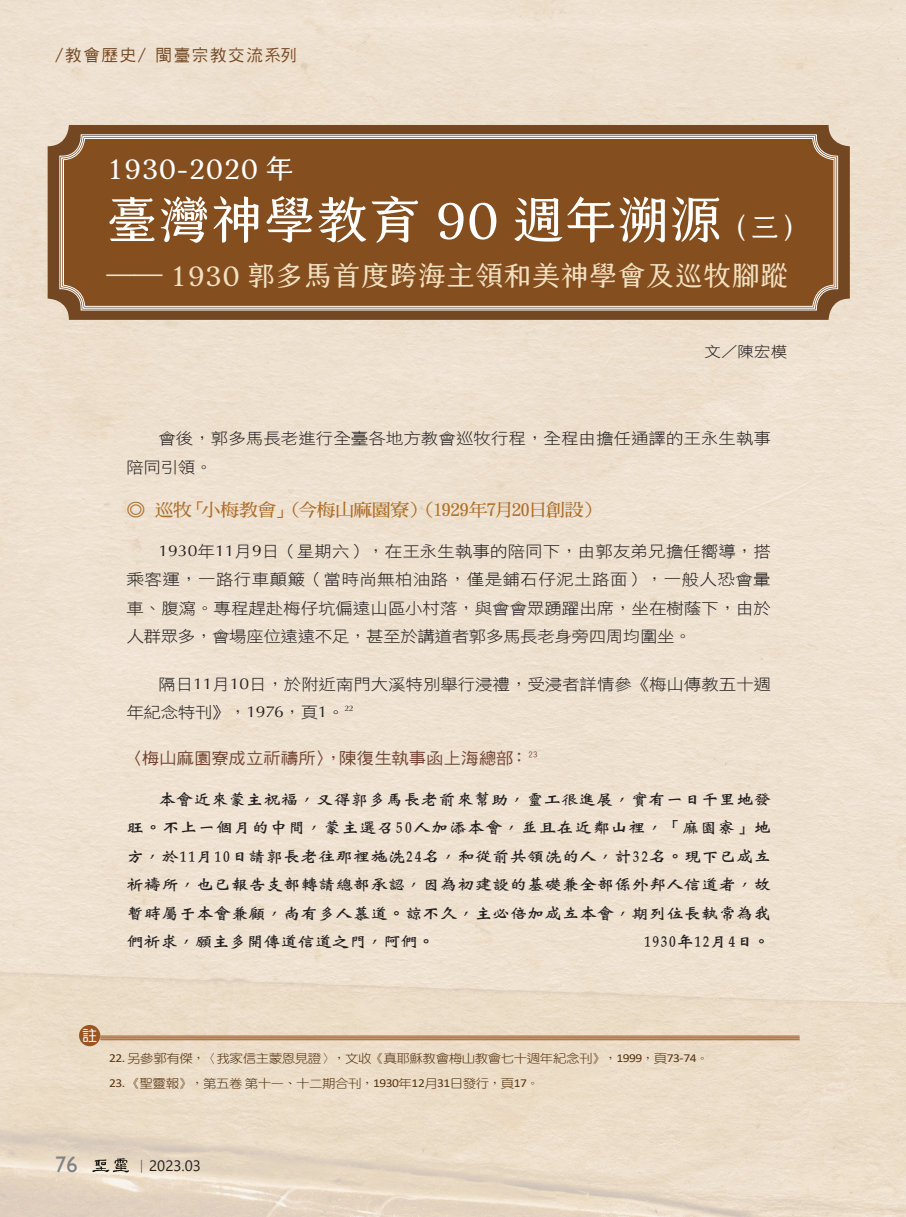
<style>
.page{position:relative;width:906px;height:1217px;background:#fff}
.page>*{position:absolute;margin:0;border:0;box-sizing:border-box;transform-origin:0 0}
.題目_凝書體{font:51px "creamfont 2.2 Regular";color:#fff}
.題目_凝書體-2{font:27.6px "creamfont 2.2 Regular";color:#f1e0c1}
.題目_凝書體-3{font:27.6px "creamfont 2.2 Regular";color:#fff}
.t1{font:22.5px "Gill Sans";color:#808285}
.中標{font:17.55px "DF Ming W7 WIN BF";letter-spacing:-.03em;color:#ad6d27;scale:1.08 1}
.專欄{font:16.5px "DF Hei W5 WIN BF";letter-spacing:.1em;color:#734721}
.小標{font:16.2px "DF Hei W5 WIN BF";letter-spacing:-.005em;color:#714230;scale:1.08 1}
.t2{font:15.75px/28.5px "DF Hei W3 WIN BF";letter-spacing:-.01em;color:#231f20;scale:1.11 1}
.t3{font:15.75px/28.5px "DF Wei Bei W7 WIN BF";letter-spacing:-.01em;color:#231f20;text-align:justify;scale:1.11 1}
.t4{font:15px "Segoe UI";color:#231f20}
.註{font:15px "DF Yuan W5 WIN BF";color:#fff}
.作者{font:14.85px "DF Hei W3 WIN BF";color:#231f20;scale:1.11 1}
.註-歷史{font:12.15px "DF Yuan W3 WIN BF";letter-spacing:-.035em;color:#573410;scale:1.11 1}
.s1{font-size:27.6px}
.s2{font-family:"Optima"}
.s3{font-family:"Calibri"}
.s4{font-family:"P Ming Li U"}
.s5{font-family:"Adobe Ming Std";font-weight:300}
</style>
<div class="page">
<img style="left:0;top:0;width:906px;height:1216px">
<hr style="left:100px;top:1035px;width:699px;height:1px;background:#995524">
<hr style="left:100px;top:1037px;width:699px;height:1px;background:#995524">
<hr style="left:100px;top:1039px;width:699px;height:1px;background:#995524">
<div style="left:79px;top:1024px;width:21px;height:21px;background:#995524;border-radius:50%"></div>
<svg style="left:92px;top:1157px;width:37px;height:15px"></svg>
<div style="left:48px;top:125px;width:802px;height:195px;background:#734721;border-radius:21px"></div>
<div style="left:59px;top:134px;width:779px;height:176px;background:#854e1f"></div>
<div style="left:61px;top:136px;width:775px;height:173px;border:1px solid #fff;border-radius:21px"></div>
<div style="left:63px;top:138px;width:771px;height:168px;border:1px solid #fff;border-radius:21px"></div>
<p class="專欄" style="left:55px;top:47px;width:243px">/教會歷史/ 閩臺宗教交流系列</p>
<p class="題目_凝書體-3" style="left:106px;top:143px;width:189px">1930-2020 年</p>
<p class="題目_凝書體" style="left:106px;top:173px;width:703px">臺灣神學教育 90 週年溯源<span class="s1">（三）</span></p>
<p class="題目_凝書體-2" style="left:106px;top:250px;width:684px">── 1930 郭多馬首度跨海主領和美神學會及巡牧腳蹤</p>
<p class="作者" style="left:704px;top:344px;width:76px">文／陳宏模</p>
<p class="t2" style="left:126px;top:424px;width:582px;text-indent:32px">會後，郭多馬長老進行全臺各地方教會巡牧行程，全程由擔任通譯的王永生執事陪同引領。</p>
<p class="中標" style="left:126px;top:500px;width:440px">◎ 巡牧「小梅教會」（今梅山麻園寮）（1929年7月20日創設）</p>
<p class="t2" style="left:126px;top:536px;width:582px;text-align:justify;text-indent:32px"><span class="s2">1930</span>年<span class="s2">11</span>月<span class="s2">9</span>日（星期六），在王永生執事的陪同下，由郭友弟兄擔任嚮導，搭乘客運，一路行車顛簸（當時尚無柏油路，僅是鋪石仔泥土路面），一般人恐會暈車、腹瀉。專程趕赴梅仔坑偏遠山區小村落，與會會眾踴躍出席，坐在樹蔭下，由於人群眾多，會場座位遠遠不足，甚至於講道者郭多馬長老身旁四周均圍坐。</p>
<p class="t2" style="left:126px;top:669px;width:582px;text-indent:32px">隔日<span class="s2">11</span>月<span class="s2">10</span>日，於附近南門大溪特別舉行浸禮，受浸者詳情參《梅山傳教五十週年紀念特刊》，<span class="s2">1976</span>，頁<span class="s2">1</span>。<sup>22</sup></p>
<p class="小標" style="left:126px;top:750px;width:382px">〈梅山麻園寮成立祈禱所〉，陳復生執事函上海總部：<sup>23</sup></p>
<p class="t3" style="left:126px;top:784px;width:582px;text-indent:32px">本會近來蒙主祝福，又得郭多馬長老前來幫助，靈工很進展，實有一日千里地發旺。不上一個月的中間，蒙主選召50人加添本會，並且在近鄰山裡，「麻園寮」地方，於11月10日請郭長老往那裡施洗24名，和從前共領洗的人，計32名。現下已成立祈禱所，也已報告支部轉請總部承認，因為初建設的基礎兼全部係外邦人信道者，故暫時屬于本會兼顧，尚有多人慕道。諒不久，主必倍加成立本會，期列位長執常為我們祈求，願主多開傳道信道之門，阿們。</p>
<p class="t3" style="left:643px;top:927px;width:116px">1930年12月4日。</p>
<p class="註" style="left:82px;top:1027px;width:16px">註</p>
<p class="註-歷史" style="left:109px;top:1051px;width:542px"><span class="s3">22.</span> 另參郭有傑<span class="s4">，〈</span>我家信主蒙恩見證<span class="s4">〉，</span>文收<span class="s4">《</span>真耶穌教會梅山教會七十週年紀念刊<span class="s4">》，</span><span class="s3">1999</span><span class="s4">，</span>頁<span class="s3">73-74</span><span class="s4">。</span></p>
<p class="註-歷史" style="left:109px;top:1076px;width:389px"><span class="s3">23.</span> <span class="s4">《</span>聖靈報<span class="s4">》，</span>第五卷第十一<span class="s4">、</span>十二期合刊<span class="s4">，</span><span class="s3">1930</span>年<span class="s3">12</span>月<span class="s3">31</span>日發行<span class="s4">，</span>頁<span class="s3">17</span><span class="s4">。</span></p>
<p class="t1" style="left:55px;top:1150px;width:24px">76</p>
<p class="t4" style="left:134px;top:1151px;width:68px"><span class="s5">｜</span>2023.03</p>
</div>
